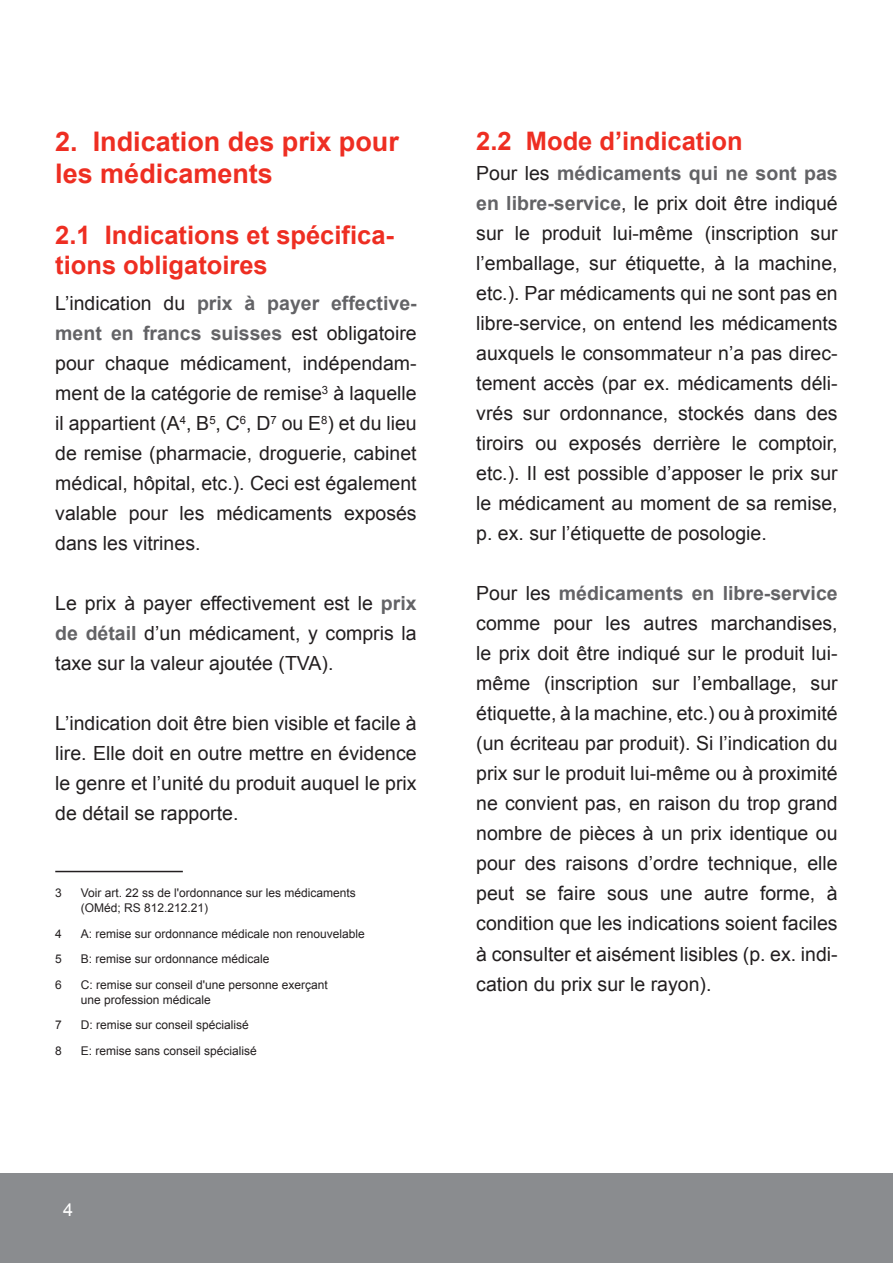
<style>
.page{position:relative;width:893px;height:1263px;background:#fff}
.page>*{position:absolute;margin:0;border:0;box-sizing:border-box;transform-origin:0 0}
.titre_1{font:700 27px/31.5px "Arial";color:#ee2e22}
.titre_2{font:700 25.5px/30.6px "Arial";color:#ee2e22}
.texte_normal{font:19.5px/30px "Arial";color:#231f20;text-align:justify}
.t1{font:18px "Arial";color:#fff}
.Fussnote{font:12px/15px "Arial";color:#231f20}
.s1{font-weight:700;color:#636366}
</style>
<div class="page">
<div style="left:0;top:1174px;width:893px;height:89px;background:#8a8c8f"></div>
<hr style="left:55px;top:871px;width:128px;height:1px;background:#231f20">
<p class="titre_1" style="left:55px;top:127px;width:345px">2. Indication des prix pour les médicaments</p>
<p class="titre_2" style="left:55px;top:220px;width:340px">2.1 Indications et spécifica&shy;tions obligatoires</p>
<p class="texte_normal" style="left:55px;top:289px;width:363px">L’indication du <span class="s1">prix à payer effective&shy;ment en francs suisses</span> est obligatoire pour chaque médicament, indépendam&shy;ment de la catégorie de remise<sup>3</sup> à laquelle il appartient (A<sup>4</sup>, B<sup>5</sup>, C<sup>6</sup>, D<sup>7</sup> ou E<sup>8</sup>) et du lieu de remise (pharmacie, droguerie, cabinet médical, hôpital, etc.). Ceci est également valable pour les médicaments exposés dans les vitrines.</p>
<p class="texte_normal" style="left:55px;top:589px;width:363px">Le prix à payer effectivement est le <span class="s1">prix de détail</span> d’un médicament, y compris la taxe sur la valeur ajoutée (TVA).</p>
<p class="texte_normal" style="left:55px;top:709px;width:363px">L’indication doit être bien visible et facile à lire. Elle doit en outre mettre en évidence le genre et l’unité du produit auquel le prix de détail se rapporte.</p>
<p class="Fussnote" style="left:55px;top:885px;width:8px">3</p>
<p class="Fussnote" style="left:81px;top:885px;width:277px">Voir art. 22 ss de l'ordonnance sur les médicaments</p>
<p class="Fussnote" style="left:81px;top:900px;width:129px">(OMéd; RS 812.212.21)</p>
<p class="Fussnote" style="left:55px;top:926px;width:8px">4</p>
<p class="Fussnote" style="left:81px;top:926px;width:286px">A: remise sur ordonnance médicale non renouvelable</p>
<p class="Fussnote" style="left:55px;top:951px;width:8px">5</p>
<p class="Fussnote" style="left:81px;top:951px;width:190px">B: remise sur ordonnance médicale</p>
<p class="Fussnote" style="left:55px;top:977px;width:8px">6</p>
<p class="Fussnote" style="left:81px;top:977px;width:249px">C: remise sur conseil d'une personne exerçant une profession médicale</p>
<p class="Fussnote" style="left:55px;top:1017px;width:8px">7</p>
<p class="Fussnote" style="left:81px;top:1017px;width:170px">D: remise sur conseil spécialisé</p>
<p class="Fussnote" style="left:55px;top:1043px;width:8px">8</p>
<p class="Fussnote" style="left:81px;top:1043px;width:178px">E: remise sans conseil spécialisé</p>
<p class="t1" style="left:63px;top:1198px;width:12px">4</p>
<p class="titre_2" style="left:476px;top:127px;width:268px">2.2 Mode d’indication</p>
<p class="texte_normal" style="left:476px;top:159px;width:363px">Pour les <span class="s1">médicaments qui ne sont pas en libre-service</span>, le prix doit être indiqué sur le produit lui-même (inscription sur l’emballage, sur étiquette, à la machine, etc.). Par médicaments qui ne sont pas en libre-service, on entend les médicaments auxquels le consommateur n’a pas direc&shy;tement accès (par ex. médicaments déli&shy;vrés sur ordonnance, stockés dans des tiroirs ou exposés derrière le comptoir, etc.). Il est possible d’apposer le prix sur le médicament au moment de sa remise, p. ex. sur l’étiquette de posologie.</p>
<p class="texte_normal" style="left:476px;top:579px;width:363px">Pour les <span class="s1">médicaments en libre-service </span>comme pour les autres marchandises, le prix doit être indiqué sur le produit lui&shy;même (inscription sur l’emballage, sur étiquette, à la machine, etc.) ou à proximité (un écriteau par produit). Si l’indication du prix sur le produit lui-même ou à proximité ne convient pas, en raison du trop grand nombre de pièces à un prix identique ou pour des raisons d’ordre technique, elle peut se faire sous une autre forme, à condition que les indications soient faciles à consulter et aisément lisibles (p. ex. indi&shy;cation du prix sur le rayon).</p>
</div>
